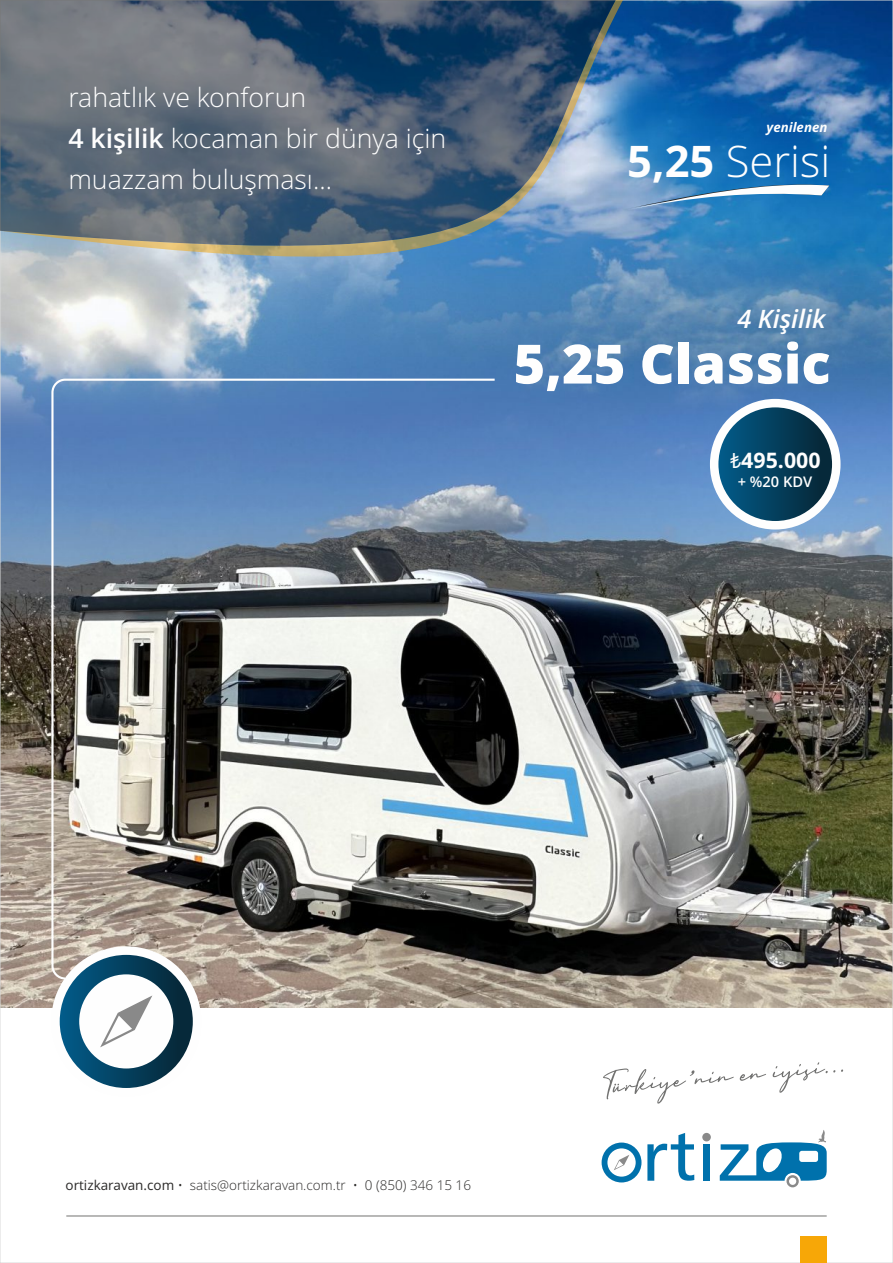
<style>
.page{position:relative;width:893px;height:1263px;background:#fff}
.page>*{position:absolute;margin:0;border:0;box-sizing:border-box;transform-origin:0 0}
.t1{font:800 54.15px "Open Sans";color:#fefefe}
.t2{font:300 43.5px "Open Sans";color:#fefefe}
.t3{font:300 26.7px/41.4px "Open Sans";color:#fefefe}
.t4{font:italic 600 25.5px "Open Sans";color:#fefefe}
.t5{font:700 21.3px "Open Sans";color:#fefefe}
.t6{font:600 14.7px "Open Sans";color:#fefefe}
.t7{font:300 13.5px "Open Sans";color:#2b2a29}
.t8{font:italic 700 13.2px "Open Sans";color:#fefefe}
.s1{font-weight:600}
.s2{font-weight:700}
.s3{font-family:"Segoe UI";font-weight:400}
.s4{font-weight:400}
</style>
<div class="page">
<img style="left:2px;top:2px;width:889px;height:1005px">
<svg style="left:0;top:0;width:623px;height:309px;background:#83a7c6"></svg>
<div style="left:602px;top:1142px;width:39px;height:40px;background:#0071ac;border-radius:50%"></div>
<div style="left:607px;top:1148px;width:29px;height:28px;background:#fefefe;border-radius:50%"></div>
<div style="left:703px;top:1144px;width:7px;height:37px;background:#0071ac"></div>
<svg style="left:647px;top:1133px;width:47px;height:48px"></svg>
<div style="left:702px;top:1133px;width:9px;height:8px;background:#898989;border-radius:50%"></div>
<svg style="left:614px;top:1155px;width:15px;height:15px"></svg>
<svg style="left:720px;top:1130px;width:107px;height:57px"></svg>
<div style="left:51px;top:946px;width:150px;height:150px;border:17px solid #fefefe;border-radius:50%"></div>
<svg style="left:60px;top:955px;width:133px;height:133px;background:#094360"></svg>
<div style="left:79px;top:974px;width:94px;height:94px;background:#fefefe;border-radius:50%"></div>
<svg style="left:100px;top:995px;width:52px;height:52px"></svg>
<svg style="left:0;top:0;width:616px;height:281px;background:#5d7185"></svg>
<hr style="left:66px;top:1215px;width:761px;height:1px;background:#727271">
<div style="left:800px;top:1237px;width:27px;height:26px;background:#f7a707"></div>
<svg style="left:603px;top:1062px;width:240px;height:41px"></svg>
<svg style="left:50px;top:378px;width:447px;height:603px;background:#78828e"></svg>
<div style="left:710px;top:399px;width:130px;height:130px;border:17px solid #fefefe;border-radius:50%"></div>
<div style="left:718px;top:407px;width:114px;height:114px;background:linear-gradient(to right,#075e8c,#072634);border-radius:50%"></div>
<svg style="left:624px;top:181px;width:205px;height:30px;background:#5a98c8"></svg>
<p class="t3" style="left:68px;top:79px;width:379px">rahatlık ve konforun<br><span class="s1">4 kişilik</span> kocaman bir dünya için muazzam buluşması...</p>
<p class="t8" style="left:767px;top:122px;width:62px">yenilenen</p>
<h2 class="t2" style="left:627px;top:144px;width:204px"><span class="s2">5,25</span> Serisi</h2>
<p class="t4" style="left:737px;top:308px;width:90px">4 Kişilik</p>
<h1 class="t1" style="left:514px;top:342px;width:319px">5,25 Classic</h1>
<p class="t5" style="left:730px;top:451px;width:92px"><span class="s3">₺</span>495.000</p>
<p class="t6" style="left:738px;top:476px;width:76px">+ %20 KDV</p>
<p class="t7" style="left:66px;top:1179px;width:407px"><span class="s4">ortizkaravan.com</span> • satis@ortizkaravan.com.tr • 0 (850) 346 15 16</p>
</div>
